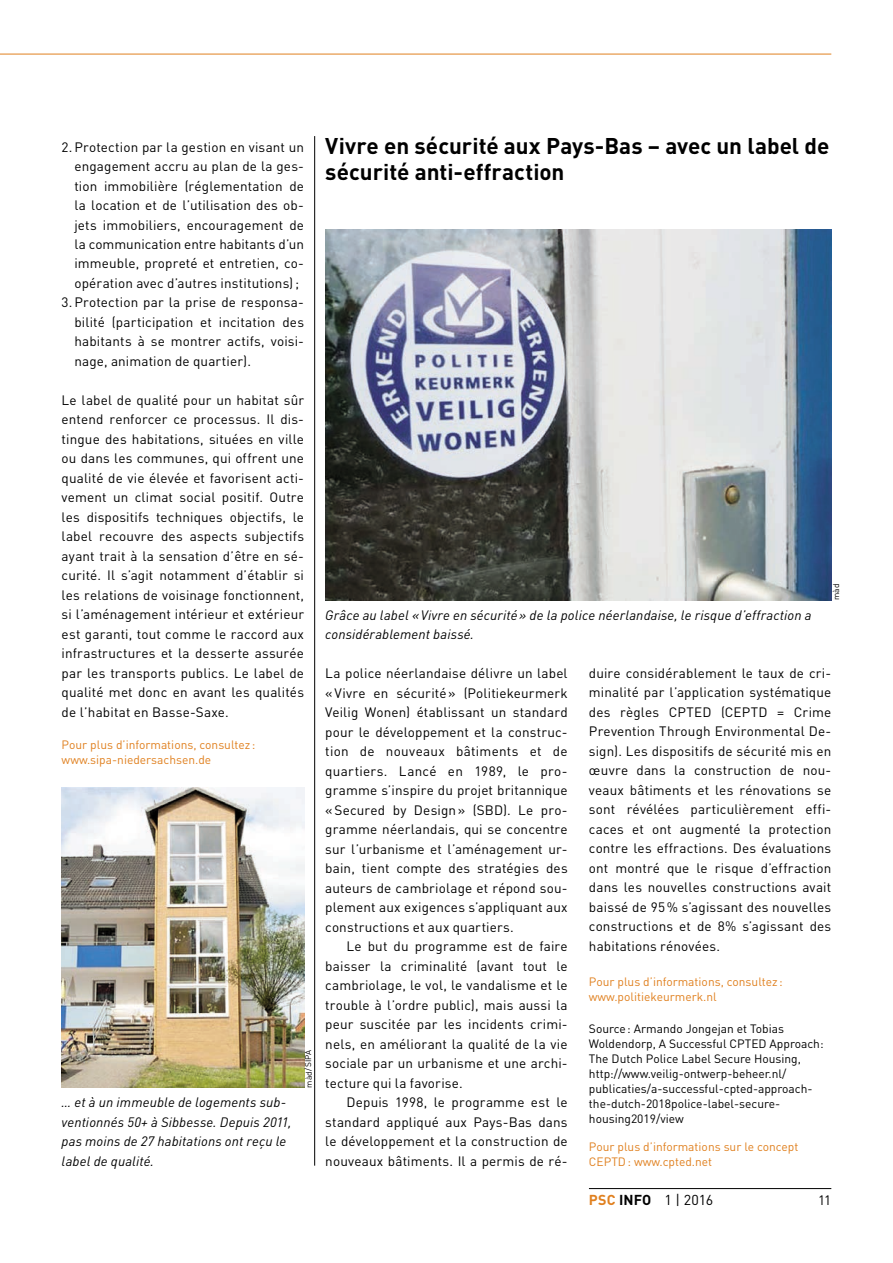
<style>
.page{position:relative;width:893px;height:1263px;background:#fff}
.page>*{position:absolute;margin:0;border:0;box-sizing:border-box;transform-origin:0 0}
.t1{font:700 22.5px/25.5px "DIN Weber";letter-spacing:.005em;color:#000}
.t2{font:14.25px "DIN Weber";color:#000}
.t3{font:13.5px/19.5px "DIN Weber";letter-spacing:.01em;color:#000;text-align:justify}
.t4{font:italic 13.5px/19.5px "DIN Weber";letter-spacing:.01em;color:#000}
.t5{font:12px/15px "DIN Weber";color:#000}
.t6{font:12px/15px "DIN Weber";color:#e0801f}
.t7{font:8.25px "DIN Weber";letter-spacing:.03em;color:#000}
.s1{font-weight:700;color:#e0801f}
.s2{font-weight:700}
</style>
<div class="page">
<hr style="left:589px;top:1188px;width:242px;height:1px;background:#000">
<img style="left:325px;top:230px;width:506px;height:370px">
<hr style="left:0;top:54px;width:831px;height:1px;background:#e0801f">
<img style="left:62px;top:788px;width:242px;height:300px">
<hr style="left:314px;top:136px;width:1px;height:1030px;background:#000">
<p class="t3" style="left:62px;top:137px;width:244px">2.Protection par la gestion en visant un</p>
<p class="t3" style="left:74px;top:156px;width:231px">engagement accru au plan de la ges-</p>
<p class="t3" style="left:74px;top:176px;width:231px">tion immobilière (réglementation de</p>
<p class="t3" style="left:74px;top:195px;width:231px">la location et de l’utilisation des ob-</p>
<p class="t3" style="left:74px;top:215px;width:231px">jets immobiliers, encouragement de</p>
<p class="t3" style="left:74px;top:234px;width:231px">la communication entre habitants d’un</p>
<p class="t3" style="left:74px;top:254px;width:231px">immeuble, propreté et entretien, co-</p>
<p class="t3" style="left:74px;top:273px;width:226px">opération avec d’autres institutions);</p>
<p class="t3" style="left:62px;top:293px;width:244px">3.Protection par la prise de responsa-</p>
<p class="t3" style="left:74px;top:312px;width:231px">bilité (participation et incitation des</p>
<p class="t3" style="left:74px;top:332px;width:231px">habitants à se montrer actifs, voisi-</p>
<p class="t3" style="left:74px;top:351px;width:178px">nage, animation de quartier).</p>
<p class="t3" style="left:62px;top:390px;width:244px">Le label de qualité pour un habitat sûr entend renforcer ce processus. Il dis&shy;tingue des habitations, situées en ville ou dans les communes, qui offrent une qualité de vie élevée et favorisent acti&shy;vement un climat social positif. Outre les dispositifs techniques objectifs, le label recouvre des aspects subjectifs ayant trait à la sensation d’être en sé&shy;curité. Il s’agit notamment d’établir si les relations de voisinage fonctionnent, si l’aménagement intérieur et extérieur est garanti, tout comme le raccord aux infrastructures et la desserte assurée par les transports publics. Le label de qualité met donc en avant les qualités de l’habitat en Basse-Saxe.</p>
<p class="t6" style="left:62px;top:737px;width:195px">Pour plus d’informations, consultez : www.sipa-niedersachsen.de</p>
<p class="t4" style="left:62px;top:1092px;width:232px">… et à un immeuble de logements sub&shy;ventionnés 50+ à Sibbesse. Depuis 2011, pas moins de 27 habitations ont reçu le label de qualité.</p>
<p class="t7" style="left:303px;top:1088px;width:40px;rotate:-90deg">màd/SIPA</p>
<h1 class="t1" style="left:325px;top:132px;width:506px">Vivre en sécurité aux Pays-Bas – avec un label de sécurité anti-effraction</h1>
<p class="t4" style="left:325px;top:605px;width:488px">Grâce au label «Vivre en sécurité» de la police néerlandaise, le risque d’effraction a considérablement baissé.</p>
<p class="t7" style="left:831px;top:600px;width:18px;rotate:-90deg">màd</p>
<p class="t3" style="left:325px;top:663px;width:244px;text-align:left">La police néerlandaise délivre un label «Vivre en sécurité» (Politiekeurmerk Veilig Wonen) établissant un standard pour le développement et la construc&shy;tion de nouveaux bâtiments et de quartiers. Lancé en 1989, le pro-- gramme s’inspire du projet britannique «Secured by Design» (SBD). Le pro&shy;gramme néerlandais, qui se concentre sur l’urbanisme et l’aménagement ur&shy;bain, tient compte des stratégies des auteurs de cambriolage et répond sou&shy;plement aux exigences s’appliquant aux constructions et aux quartiers.</p>
<p class="t3" style="left:325px;top:936px;width:244px;text-indent:21px">Le but du programme est de faire baisser la criminalité (avant tout le cambriolage, le vol, le vandalisme et le trouble à l’ordre public), mais aussi la peur suscitée par les incidents crimi&shy;nels, en améliorant la qualité de la vie sociale par un urbanisme et une archi&shy;tecture qui la favorise.</p>
<p class="t3" style="left:325px;top:1092px;width:244px;text-indent:21px">Depuis 1998, le programme est le standard appliqué aux Pays-Bas dans le développement et la construction de nouveaux bâtiments. Il a permis de ré-</p>
<p class="t3" style="left:589px;top:663px;width:244px">duire considérablement le taux de cri&shy;minalité par l’application systématique des règles CPTED (CEPTD = Crime Prevention Through Environmental De&shy;sign). Les dispositifs de sécurité mis en œuvre dans la construction de nou&shy;veaux bâtiments et les rénovations se sont révélées particulièrement effi&shy;caces et ont augmenté la protection contre les effractions. Des évaluations ont montré que le risque d’effraction dans les nouvelles constructions avait baissé de 95% s’agissant des nouvelles constructions et de 8% s’agissant des habitations rénovées.</p>
<p class="t6" style="left:589px;top:973px;width:195px">Pour plus d’informations, consultez : www.politiekeurmerk.nl</p>
<p class="t5" style="left:589px;top:1020px;width:236px">Source: Armando Jongejan et Tobias Woldendorp, A Successful CPTED Approach:<br>The Dutch Police Label Secure Housing, http://www.veilig-ontwerp-beheer.nl/ publicaties/a-successful-cpted-approach-- the-dutch-2018police-label-secure&shy;housing2019/view</p>
<p class="t6" style="left:589px;top:1139px;width:211px">Pour plus d’informations sur le concept<br>CEPTD: www.cpted.net</p>
<p class="t2" style="left:589px;top:1190px;width:126px"><span class="s1">PSC</span> <span class="s2">info</span> 1 | 2016</p>
<p class="t3" style="left:818px;top:1190px;width:15px">11</p>
</div>
